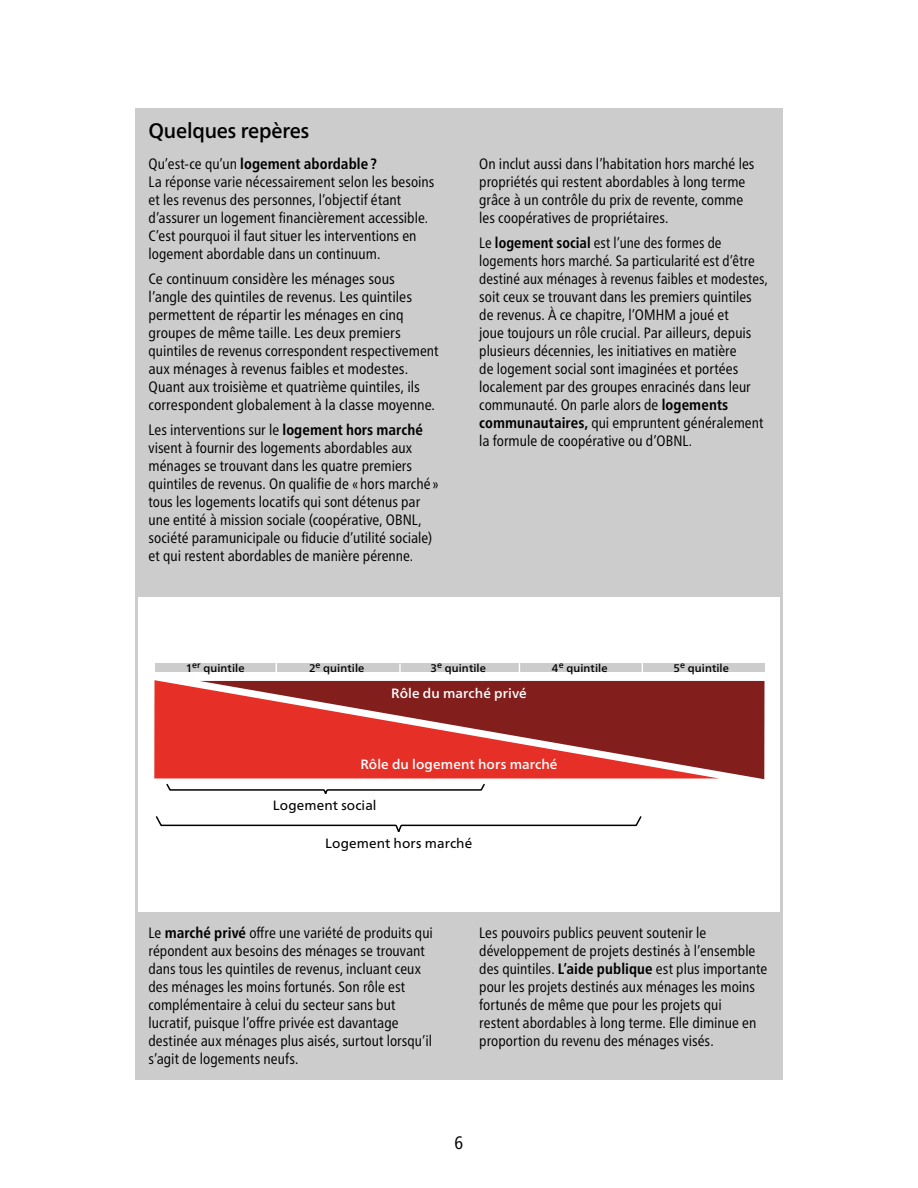
<style>
.page{position:relative;width:918px;height:1188px;background:#fff}
.page>*{position:absolute;margin:0;border:0;box-sizing:border-box;transform-origin:0 0}
.t1{font:500 21px "Frutiger Pro";letter-spacing:-.01em;color:#000;scale:.95 1}
.t2{font:condensed 18px "Frutiger Pro";color:#000}
.t3{font:condensed 15px/18px "Frutiger Pro";letter-spacing:.005em;color:#000}
.t4{font:500 13.5px "Frutiger Pro";letter-spacing:.005em;color:#fff}
.t5{font:13.5px "Frutiger Pro";letter-spacing:.01em;color:#000}
.t6{font:500 11.1px "Frutiger Pro";letter-spacing:.01em;color:#000}
.s1{font-weight:700}
</style>
<div class="page">
<div style="left:135px;top:108px;width:648px;height:486px;background:#ccc"></div>
<div style="left:155px;top:664px;width:121px;height:8px;background:#ccc"></div>
<div style="left:277px;top:664px;width:122px;height:8px;background:#ccc"></div>
<div style="left:401px;top:664px;width:118px;height:8px;background:#ccc"></div>
<div style="left:520px;top:664px;width:122px;height:8px;background:#ccc"></div>
<div style="left:643px;top:664px;width:122px;height:8px;background:#ccc"></div>
<svg style="left:154px;top:680px;width:565px;height:98px;background:#e94d46"></svg>
<svg style="left:199px;top:681px;width:566px;height:98px;background:#b53732"></svg>
<svg style="left:155px;top:816px;width:487px;height:16px"></svg>
<svg style="left:166px;top:783px;width:319px;height:11px"></svg>
<svg style="left:399px;top:664px;width:2px;height:8px"></svg>
<div style="left:135px;top:913px;width:648px;height:167px;background:#ccc"></div>
<h1 class="t1" style="left:148px;top:118px;width:171px">Quelques repères</h1>
<p class="t3" style="left:148px;top:155px;width:287px">Qu’est-ce qu’un <span class="s1">logement abordable ?<br></span>La réponse varie nécessairement selon les besoins et les revenus des personnes, l’objectif étant d’assurer un logement financièrement accessible.<br>C’est pourquoi il faut situer les interventions en logement abordable dans un continuum.</p>
<p class="t3" style="left:148px;top:270px;width:292px">Ce continuum considère les ménages sous<br>l’angle des quintiles de revenus. Les quintiles permettent de répartir les ménages en cinq groupes de même taille. Les deux premiers quintiles de revenus correspondent respectivement aux ménages à revenus faibles et modestes.<br>Quant aux troisième et quatrième quintiles, ils correspondent globalement à la classe moyenne.</p>
<p class="t3" style="left:148px;top:420px;width:292px">Les interventions sur le <span class="s1">logement hors marché </span>visent à fournir des logements abordables aux ménages se trouvant dans les quatre premiers quintiles de revenus. On qualifie de « hors marché » tous les logements locatifs qui sont détenus par une entité à mission sociale (coopérative, OBNL, société paramunicipale ou fiducie d’utilité sociale) et qui restent abordables de manière pérenne.</p>
<p class="t3" style="left:479px;top:155px;width:277px">On inclut aussi dans l’habitation hors marché les propriétés qui restent abordables à long terme grâce à un contrôle du prix de revente, comme les coopératives de propriétaires.</p>
<p class="t3" style="left:479px;top:234px;width:290px">Le <span class="s1">logement social</span> est l’une des formes de logements hors marché. Sa particularité est d’être destiné aux ménages à revenus faibles et modestes, soit ceux se trouvant dans les premiers quintiles de revenus. À ce chapitre, l’OMHM a joué et<br>joue toujours un rôle crucial. Par ailleurs, depuis plusieurs décennies, les initiatives en matière<br>de logement social sont imaginées et portées localement par des groupes enracinés dans leur communauté. On parle alors de <span class="s1">logements communautaires,</span> qui empruntent généralement la formule de coopérative ou d’OBNL.</p>
<p class="t6" style="left:186px;top:661px;width:60px">1<sup>er</sup> quintile</p>
<p class="t6" style="left:309px;top:661px;width:57px">2<sup>e</sup> quintile</p>
<p class="t6" style="left:430px;top:661px;width:57px">3<sup>e</sup> quintile</p>
<p class="t6" style="left:552px;top:661px;width:57px">4<sup>e</sup> quintile</p>
<p class="t6" style="left:673px;top:661px;width:57px">5<sup>e</sup> quintile</p>
<p class="t4" style="left:391px;top:685px;width:137px">Rôle du marché privé</p>
<p class="t4" style="left:360px;top:756px;width:199px">Rôle du logement hors marché</p>
<p class="t5" style="left:273px;top:797px;width:105px">Logement social</p>
<p class="t5" style="left:325px;top:835px;width:149px">Logement hors marché</p>
<p class="t3" style="left:148px;top:923px;width:286px">Le <span class="s1">marché privé</span> offre une variété de produits qui répondent aux besoins des ménages se trouvant dans tous les quintiles de revenus, incluant ceux des ménages les moins fortunés. Son rôle est complémentaire à celui du secteur sans but lucratif, puisque l’offre privée est davantage destinée aux ménages plus aisés, surtout lorsqu’il s’agit de logements neufs.</p>
<p class="t3" style="left:479px;top:923px;width:290px">Les pouvoirs publics peuvent soutenir le développement de projets destinés à l’ensemble des quintiles. <span class="s1">L’aide publique</span> est plus importante pour les projets destinés aux ménages les moins fortunés de même que pour les projets qui<br>restent abordables à long terme. Elle diminue en proportion du revenu des ménages visés.</p>
<p class="t2" style="left:455px;top:1132px;width:10px">6</p>
</div>
